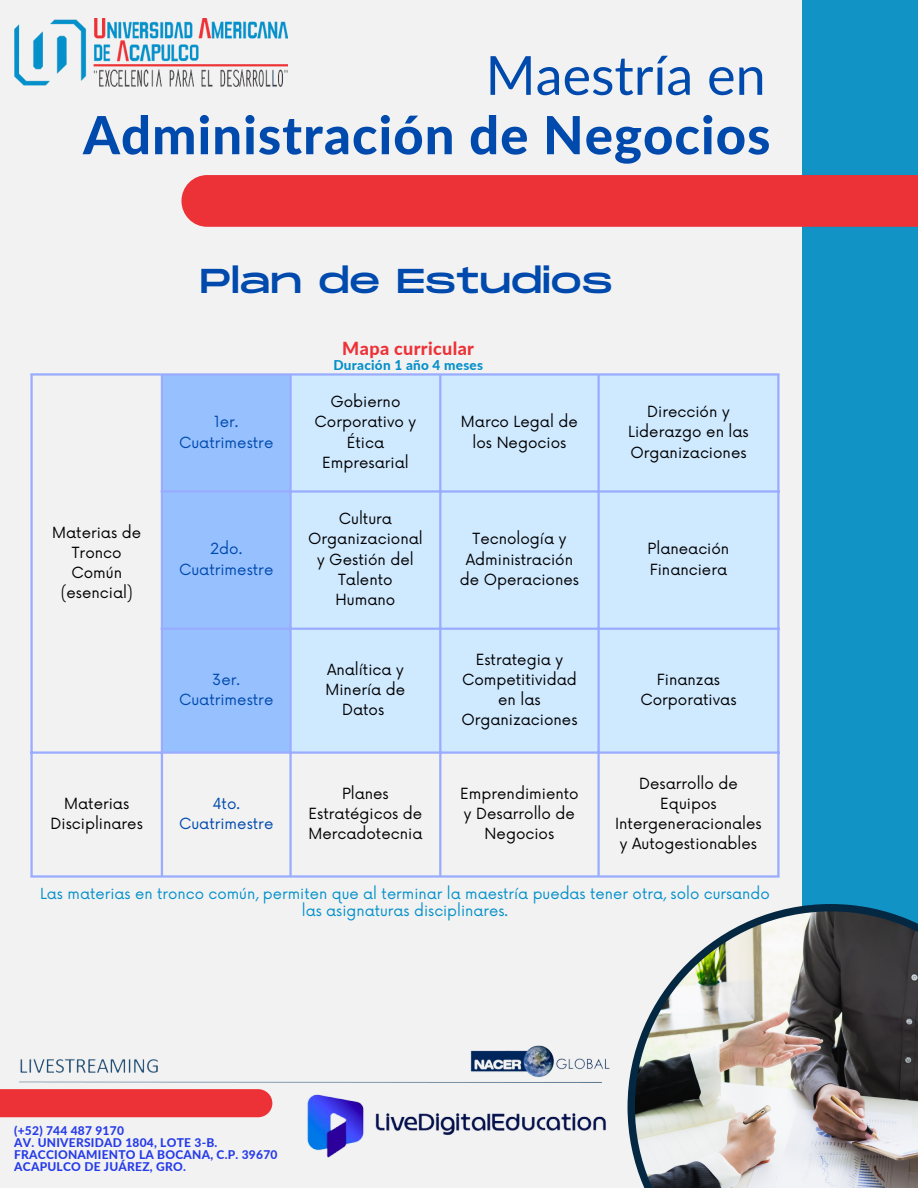
<style>
.page{position:relative;width:918px;height:1188px;background:#f2f2f2}
.page>*{position:absolute;margin:0;border:0;box-sizing:border-box;transform-origin:0 0}
.t1{font:54px "Lato";color:#004aad}
.t2{font:800 52.65px "Lato";letter-spacing:.02em;color:#004aad}
.t3{font:34.5px "Monument Extended";color:#004aad}
.t4{font:800 18px "Lato";letter-spacing:.02em;color:#ed3237}
.t5{font:15px/20.2px "Now";color:#000;text-align:center}
.t6{font:15px/20.2px "Now";color:#004aad;text-align:center}
.t7{font:14.85px/16.8px "Now";color:#0490ca;text-align:center}
.t8{font:800 13.5px "Lato";letter-spacing:.02em;color:#0490ca}
.t9{font:800 12px/12px "Lato";letter-spacing:.02em;color:#273ce9}
</style>
<div class="page">
<div style="left:163px;top:376px;width:126px;height:375px;background:#97c0ff"></div>
<div style="left:292px;top:376px;width:485px;height:375px;background:#cfe9ff"></div>
<hr style="left:30px;top:376px;width:3px;height:499px;background:#99acff">
<hr style="left:161px;top:376px;width:2px;height:499px;background:#99acff">
<hr style="left:289px;top:376px;width:3px;height:499px;background:#99acff">
<hr style="left:439px;top:376px;width:2px;height:499px;background:#99acff">
<hr style="left:597px;top:376px;width:3px;height:499px;background:#99acff">
<hr style="left:777px;top:376px;width:3px;height:499px;background:#99acff">
<hr style="left:30px;top:373px;width:750px;height:3px;background:#99acff">
<hr style="left:161px;top:490px;width:619px;height:3px;background:#99acff">
<hr style="left:161px;top:628px;width:619px;height:2px;background:#99acff">
<hr style="left:30px;top:751px;width:750px;height:3px;background:#99acff">
<hr style="left:30px;top:875px;width:750px;height:3px;background:#99acff">
<div style="left:802px;top:0;width:116px;height:1188px;background:#1293c6"></div>
<img style="left:628px;top:904px;width:290px;height:284px">
<div style="left:181px;top:175px;width:737px;height:52px;background:#ed3237"></div>
<img style="left:14px;top:18px;width:274px;height:69px">
<div style="left:0;top:1089px;width:272px;height:28px;background:#ed3237"></div>
<img style="left:19px;top:1045px;width:591px;height:38px">
<img style="left:307px;top:1094px;width:299px;height:64px">
<p class="t1" style="left:486px;top:42px;width:282px">Maestría en</p>
<p class="t2" style="left:83px;top:102px;width:689px">Administración de Negocios</p>
<p class="t3" style="left:200px;top:262px;width:414px">Plan de Estudios</p>
<p class="t5" style="left:52px;top:523px;width:90px">Materias de<br>Tronco<br>Común</p>
<p class="t5" style="left:61px;top:584px;width:73px">(esencial)</p>
<p class="t6" style="left:179px;top:413px;width:96px">1er.<br>Cuatrimestre</p>
<p class="t6" style="left:179px;top:540px;width:96px">2do.<br>Cuatrimestre</p>
<p class="t6" style="left:179px;top:670px;width:96px">3er.<br>Cuatrimestre</p>
<p class="t5" style="left:51px;top:794px;width:94px">Materias<br>Disciplinares</p>
<p class="t6" style="left:179px;top:794px;width:96px">4to.<br>Cuatrimestre</p>
<p class="t4" style="left:342px;top:338px;width:133px">Mapa curricular</p>
<p class="t8" style="left:333px;top:357px;width:151px">Duración 1 año 4 meses</p>
<p class="t5" style="left:315px;top:392px;width:103px">Gobierno<br>Corporativo y<br>Ética<br>Empresarial</p>
<p class="t5" style="left:308px;top:509px;width:116px">Cultura<br>Organizacional y Gestión del<br>Talento<br>Humano</p>
<p class="t5" style="left:461px;top:413px;width:118px">Marco Legal de los Negocios</p>
<p class="t5" style="left:628px;top:402px;width:122px">Dirección y<br>Liderazgo en las<br>Organizaciones</p>
<p class="t5" style="left:460px;top:530px;width:121px">Tecnología y<br>Administración de Operaciones</p>
<p class="t5" style="left:648px;top:540px;width:83px;text-align:left">Planeación<br>Financiera</p>
<p class="t5" style="left:326px;top:660px;width:81px">Analítica y<br>Minería de<br>Datos</p>
<p class="t5" style="left:461px;top:650px;width:118px">Estrategia y<br>Competitividad en las<br>Organizaciones</p>
<p class="t5" style="left:640px;top:670px;width:98px">Finanzas<br>Corporativas</p>
<p class="t5" style="left:308px;top:784px;width:116px">Planes<br>Estratégicos de<br>Mercadotecnia</p>
<p class="t5" style="left:460px;top:784px;width:120px">Emprendimiento y Desarrollo de<br>Negocios</p>
<p class="t5" style="left:615px;top:774px;width:148px">Desarrollo de<br>Equipos<br>Intergeneracionales y Autogestionables</p>
<p class="t7" style="left:40px;top:886px;width:731px">Las materias en tronco común, permiten que al terminar la maestría puedas tener otra, solo cursando las asignaturas disciplinares.</p>
<p class="t9" style="left:14px;top:1124px;width:111px">(+52) 744 487 9170</p>
<p class="t9" style="left:14px;top:1136px;width:265px">AV. UNIVERSIDAD 1804, LOTE 3-B.<br>FRACCIONAMIENTO LA BOCANA, C.P. 39670<br>ACAPULCO DE JUÁREZ, GRO.</p>
</div>
